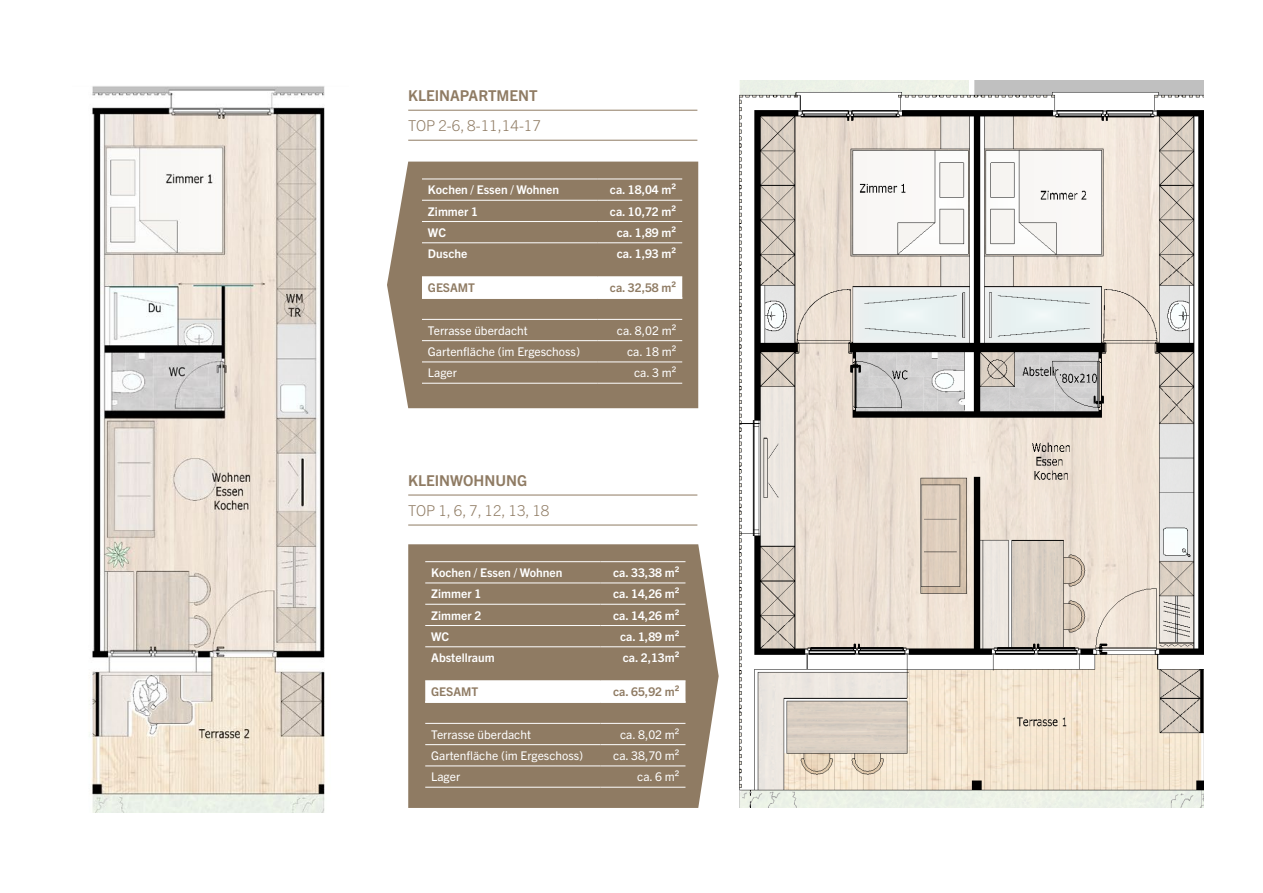
<style>
.page{position:relative;width:1263px;height:893px;background:#fff}
.page>*{position:absolute;margin:0;border:0;box-sizing:border-box;transform-origin:0 0}
.t1{font:300 15px "Trade Gothic Next LT Pro";color:#8f7b63}
.t2{font:700 15px "Trade Gothic Next LT Pro";color:#8f7b63}
.t3{font:700 12px "Trade Gothic Next LT Pro";color:#fff}
.t4{font:12px "Trade Gothic Next LT Pro";color:#fff}
.t5{font:700 12px "Trade Gothic Next LT Pro";color:#8f7b63}
</style>
<div class="page">
<img style="left:89px;top:86px;width:236px;height:726px">
<div style="left:387px;top:162px;width:311px;height:246px;background:#8f7b63"></div>
<svg style="left:422px;top:277px;width:260px;height:21px"></svg>
<hr style="left:422px;top:276px;width:175px;height:1px;background:#fff">
<hr style="left:597px;top:276px;width:85px;height:1px;background:#fff">
<hr style="left:422px;top:319px;width:175px;height:1px;background:#fff">
<hr style="left:597px;top:319px;width:85px;height:1px;background:#fff">
<hr style="left:422px;top:340px;width:175px;height:1px;background:#fff">
<hr style="left:597px;top:340px;width:85px;height:1px;background:#fff">
<hr style="left:422px;top:362px;width:175px;height:1px;background:#fff">
<hr style="left:597px;top:362px;width:85px;height:1px;background:#fff">
<hr style="left:422px;top:383px;width:175px;height:1px;background:#fff">
<hr style="left:597px;top:383px;width:85px;height:1px;background:#fff">
<hr style="left:422px;top:298px;width:175px;height:1px;background:#fff">
<hr style="left:597px;top:298px;width:85px;height:1px;background:#fff">
<hr style="left:422px;top:179px;width:175px;height:1px;background:#fff">
<hr style="left:597px;top:179px;width:85px;height:1px;background:#fff">
<hr style="left:422px;top:200px;width:175px;height:1px;background:#fff">
<hr style="left:597px;top:200px;width:85px;height:1px;background:#fff">
<hr style="left:422px;top:221px;width:175px;height:1px;background:#fff">
<hr style="left:597px;top:221px;width:85px;height:1px;background:#fff">
<hr style="left:422px;top:242px;width:175px;height:1px;background:#fff">
<hr style="left:597px;top:242px;width:85px;height:1px;background:#fff">
<svg style="left:408px;top:544px;width:311px;height:264px;background:#94816a"></svg>
<svg style="left:425px;top:681px;width:260px;height:21px"></svg>
<hr style="left:425px;top:680px;width:175px;height:1px;background:#fff">
<hr style="left:600px;top:680px;width:85px;height:1px;background:#fff">
<hr style="left:425px;top:723px;width:175px;height:1px;background:#fff">
<hr style="left:600px;top:723px;width:85px;height:1px;background:#fff">
<hr style="left:425px;top:744px;width:175px;height:1px;background:#fff">
<hr style="left:600px;top:744px;width:85px;height:1px;background:#fff">
<hr style="left:425px;top:765px;width:175px;height:1px;background:#fff">
<hr style="left:600px;top:765px;width:85px;height:1px;background:#fff">
<hr style="left:425px;top:787px;width:175px;height:1px;background:#fff">
<hr style="left:600px;top:787px;width:85px;height:1px;background:#fff">
<hr style="left:425px;top:702px;width:175px;height:1px;background:#fff">
<hr style="left:600px;top:702px;width:85px;height:1px;background:#fff">
<hr style="left:425px;top:561px;width:175px;height:1px;background:#fff">
<hr style="left:600px;top:561px;width:85px;height:1px;background:#fff">
<hr style="left:425px;top:583px;width:175px;height:1px;background:#fff">
<hr style="left:600px;top:583px;width:85px;height:1px;background:#fff">
<hr style="left:425px;top:604px;width:175px;height:1px;background:#fff">
<hr style="left:600px;top:604px;width:85px;height:1px;background:#fff">
<hr style="left:425px;top:625px;width:175px;height:1px;background:#fff">
<hr style="left:600px;top:625px;width:85px;height:1px;background:#fff">
<hr style="left:425px;top:646px;width:175px;height:1px;background:#fff">
<hr style="left:600px;top:646px;width:85px;height:1px;background:#fff">
<hr style="left:408px;top:110px;width:289px;height:1px;background:#8f7b63">
<hr style="left:408px;top:140px;width:289px;height:1px;background:#8f7b63">
<hr style="left:408px;top:495px;width:289px;height:1px;background:#8f7b63">
<hr style="left:408px;top:525px;width:289px;height:1px;background:#8f7b63">
<img style="left:739px;top:81px;width:464px;height:727px">
<p class="t2" style="left:408px;top:85px;width:131px">KLEINAPARTMENT</p>
<p class="t1" style="left:408px;top:115px;width:134px">TOP 2-6, 8-11,14-17</p>
<p class="t3" style="left:428px;top:182px;width:133px">Kochen / Essen / Wohnen</p>
<p class="t3" style="left:610px;top:182px;width:68px">ca. 18,04 m²</p>
<p class="t3" style="left:428px;top:203px;width:51px">Zimmer 1</p>
<p class="t3" style="left:610px;top:203px;width:68px">ca. 10,72 m²</p>
<p class="t3" style="left:428px;top:224px;width:20px">WC</p>
<p class="t3" style="left:617px;top:224px;width:61px">ca. 1,89 m²</p>
<p class="t3" style="left:428px;top:245px;width:41px">Dusche</p>
<p class="t3" style="left:617px;top:245px;width:61px">ca. 1,93 m²</p>
<p class="t5" style="left:428px;top:279px;width:49px">GESAMT</p>
<p class="t5" style="left:610px;top:279px;width:68px">ca. 32,58 m²</p>
<p class="t4" style="left:428px;top:322px;width:101px">Terrasse überdacht</p>
<p class="t4" style="left:617px;top:322px;width:61px">ca. 8,02 m²</p>
<p class="t4" style="left:428px;top:343px;width:154px">Gartenfläche (im Ergeschoss)</p>
<p class="t4" style="left:627px;top:343px;width:51px">ca. 18 m²</p>
<p class="t4" style="left:428px;top:364px;width:30px">Lager</p>
<p class="t4" style="left:634px;top:364px;width:44px">ca. 3 m²</p>
<p class="t2" style="left:408px;top:470px;width:120px">KLEINWOHNUNG</p>
<p class="t1" style="left:408px;top:500px;width:143px">TOP 1, 6, 7, 12, 13, 18</p>
<p class="t3" style="left:431px;top:564px;width:133px">Kochen / Essen / Wohnen</p>
<p class="t3" style="left:613px;top:564px;width:68px">ca. 33,38 m²</p>
<p class="t3" style="left:431px;top:585px;width:51px">Zimmer 1</p>
<p class="t3" style="left:613px;top:585px;width:68px">ca. 14,26 m²</p>
<p class="t3" style="left:431px;top:607px;width:51px">Zimmer 2</p>
<p class="t3" style="left:613px;top:607px;width:68px">ca. 14,26 m²</p>
<p class="t3" style="left:431px;top:628px;width:20px">WC</p>
<p class="t3" style="left:620px;top:628px;width:61px">ca. 1,89 m²</p>
<p class="t3" style="left:431px;top:649px;width:65px">Abstellraum</p>
<p class="t3" style="left:623px;top:649px;width:58px">ca. 2,13m²</p>
<p class="t5" style="left:431px;top:683px;width:49px">GESAMT</p>
<p class="t5" style="left:613px;top:683px;width:68px">ca. 65,92 m²</p>
<p class="t4" style="left:431px;top:726px;width:101px">Terrasse überdacht</p>
<p class="t4" style="left:620px;top:726px;width:61px">ca. 8,02 m²</p>
<p class="t4" style="left:431px;top:747px;width:154px">Gartenfläche (im Ergeschoss)</p>
<p class="t4" style="left:613px;top:747px;width:68px">ca. 38,70 m²</p>
<p class="t4" style="left:431px;top:768px;width:30px">Lager</p>
<p class="t4" style="left:637px;top:768px;width:44px">ca. 6 m²</p>
</div>
